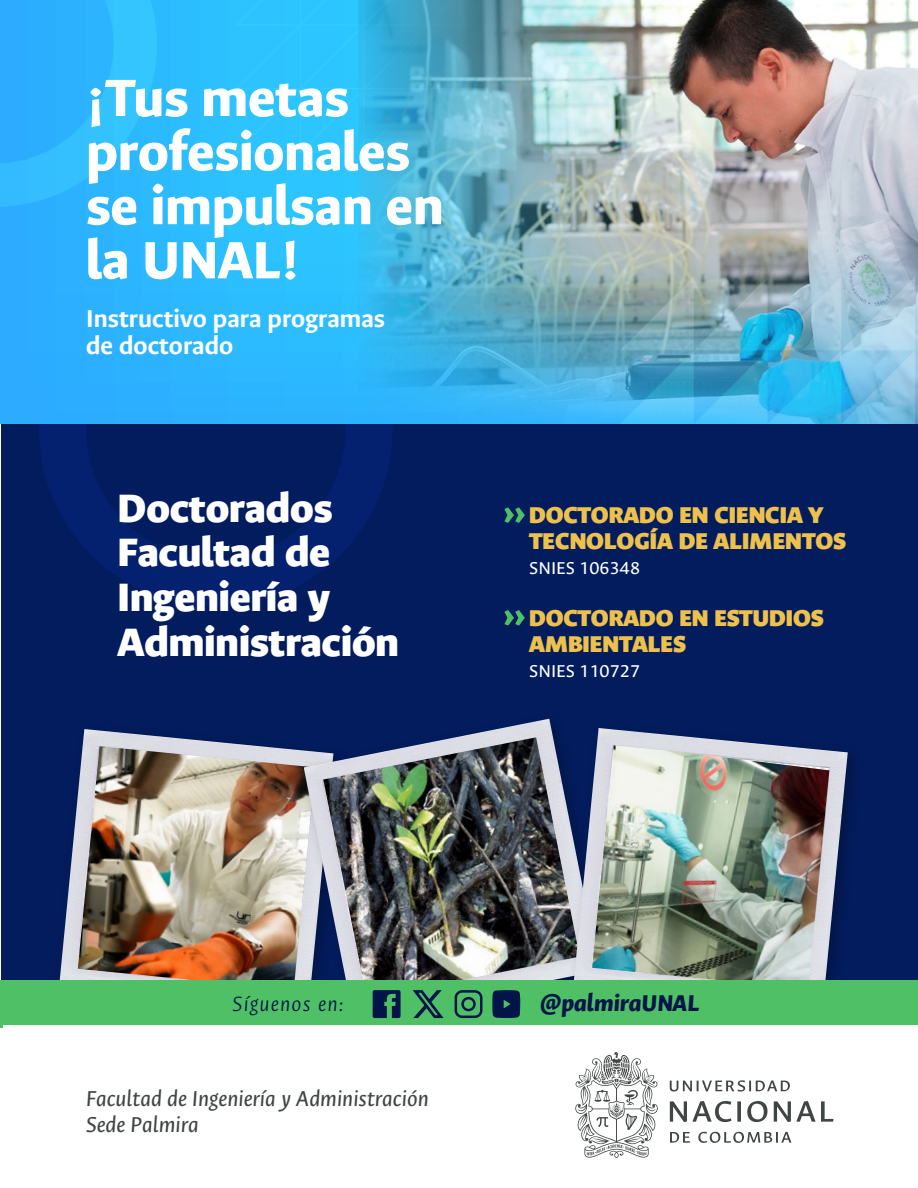
<style>
.page{position:relative;width:918px;height:1188px;background:#fff}
.page>*{position:absolute;margin:0;border:0;box-sizing:border-box;transform-origin:0 0}
.t1{font:800 58.95px/54.2px "Ancizar Sans";color:#fff}
.t2{font:900 44.55px/44.5px "Ancizar Sans";color:#fff}
.t3{font:700 27.45px/27.5px "Ancizar Sans";color:#fff}
.t4{font:900 25.8px/25.8px "Ancizar Sans";color:#edc14c}
.t5{font:italic 800 25.65px "Ancizar Sans";color:#031449}
.t6{font:italic 24.3px/26.1px "Ancizar Sans";color:#404643}
.t7{font:italic 300 23.25px "Ancizar Sans";letter-spacing:.05em;color:#031449}
.t8{font:19.35px "Ancizar Sans";color:#fff}
</style>
<div class="page">
<div style="left:1px;top:423px;width:917px;height:573px;background:#031c5d"></div>
<svg style="left:39px;top:423px;width:353px;height:183px"></svg>
<div style="left:0;top:0;width:918px;height:423px;background:linear-gradient(to bottom,#2cc2ff,#2cb3ff)"></div>
<div style="left:236px;top:0;width:123px;height:153px;background:#2cc5ff"></div>
<svg style="left:0;top:0;width:157px;height:207px;background:#2eb6ff"></svg>
<img style="left:359px;top:0;width:559px;height:423px">
<img style="left:620px;top:277px;width:295px;height:146px">
<img style="left:59px;top:729px;width:198px;height:252px">
<img style="left:78px;top:746px;width:214px;height:235px">
<img style="left:292px;top:718px;width:258px;height:263px">
<img style="left:304px;top:719px;width:254px;height:262px">
<img style="left:323px;top:737px;width:238px;height:244px">
<svg style="left:504px;top:507px;width:21px;height:16px"></svg>
<svg style="left:504px;top:610px;width:21px;height:16px"></svg>
<img style="left:561px;top:756px;width:308px;height:225px">
<img style="left:574px;top:728px;width:274px;height:253px">
<img style="left:592px;top:745px;width:237px;height:236px">
<div style="left:1px;top:981px;width:917px;height:47px;background:#4fc065"></div>
<div style="left:3px;top:1025px;width:915px;height:163px;background:#fff"></div>
<svg style="left:670px;top:1080px;width:120px;height:12px"></svg>
<svg style="left:670px;top:1101px;width:163px;height:21px"></svg>
<svg style="left:670px;top:1132px;width:20px;height:11px"></svg>
<svg style="left:698px;top:1132px;width:93px;height:11px"></svg>
<svg style="left:575px;top:1052px;width:83px;height:106px"></svg>
<svg style="left:413px;top:990px;width:31px;height:28px"></svg>
<svg style="left:455px;top:990px;width:28px;height:28px"></svg>
<svg style="left:373px;top:990px;width:28px;height:28px"></svg>
<svg style="left:492px;top:990px;width:28px;height:28px"></svg>
<h1 class="t1" style="left:86px;top:71px;width:359px">¡Tus metas profesionales se impulsan en la UNAL!</h1>
<p class="t3" style="left:86px;top:305px;width:300px">Instructivo para programas de doctorado</p>
<h2 class="t2" style="left:118px;top:486px;width:283px">Doctorados<br>Facultad de<br>Ingeniería y<br>Administración</h2>
<p class="t4" style="left:529px;top:502px;width:319px">DOCTORADO EN CIENCIA Y<br>TECNOLOGÍA DE ALIMENTOS</p>
<p class="t8" style="left:529px;top:558px;width:113px">SNIES 106348</p>
<p class="t4" style="left:529px;top:605px;width:296px">DOCTORADO EN ESTUDIOS<br>AMBIENTALES</p>
<p class="t8" style="left:529px;top:661px;width:113px">SNIES 110727</p>
<p class="t7" style="left:233px;top:992px;width:113px">Síguenos en:</p>
<p class="t5" style="left:541px;top:988px;width:160px">@palmiraUNAL</p>
<p class="t6" style="left:86px;top:1085px;width:344px">Facultad de Ingeniería y Administración<br>Sede Palmira</p>
</div>
